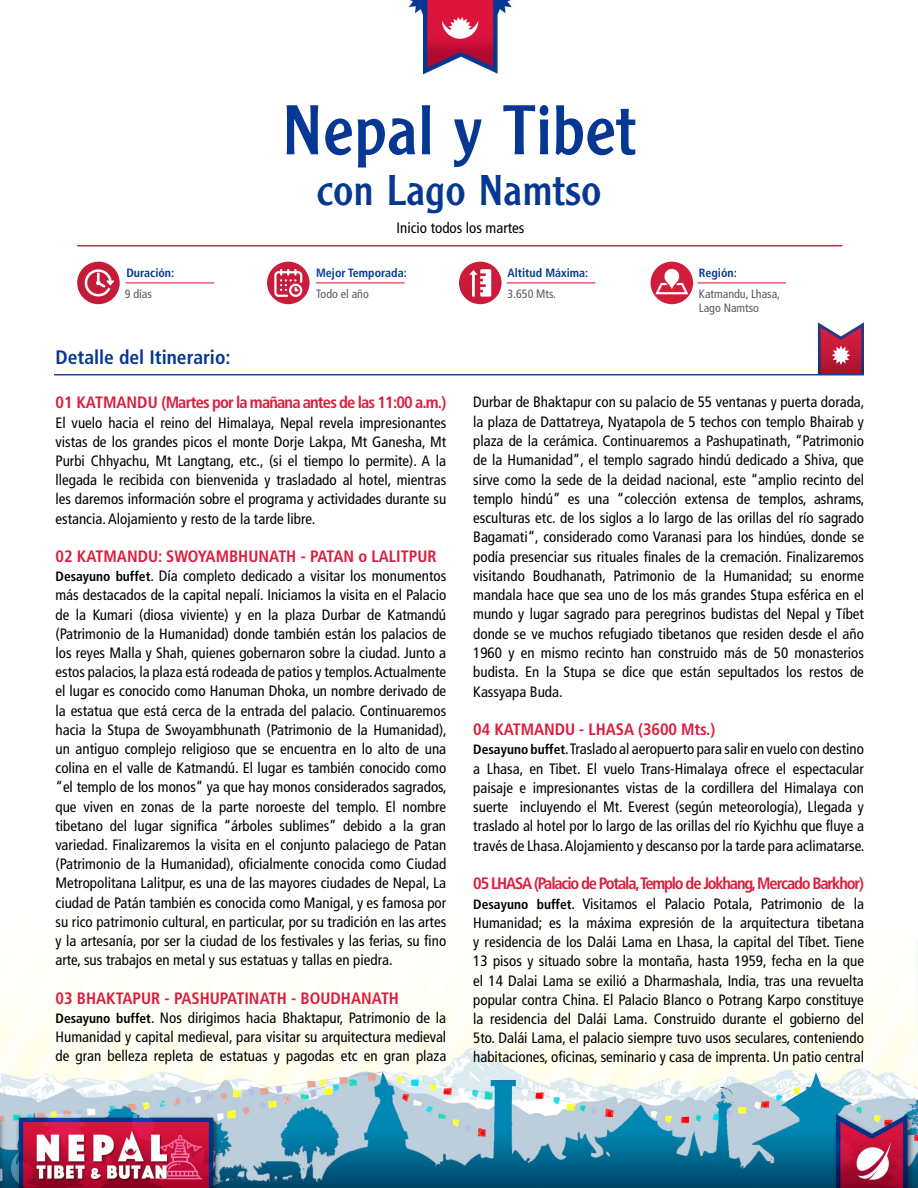
<style>
.page{position:relative;width:918px;height:1188px;background:#fff}
.page>*{position:absolute;margin:0;border:0;box-sizing:border-box;transform-origin:0 0}
.t1{font:73.5px "Clearface Gothic DTC";color:#063893}
.t2{font:45px "Clearface Gothic DTC";color:#063893}
.t3{font:700 condensed 19.5px "Frutiger";color:#063893}
.t4{font:700 condensed 16.5px "Frutiger";color:#db1d3d}
.t5{font:700 condensed 16.5px "Frutiger";letter-spacing:-.07em;color:#db1d3d}
.t6{font:700 condensed 16.5px "Frutiger";letter-spacing:-.05em;color:#db1d3d}
.t7{font:700 condensed 16.5px "Frutiger";letter-spacing:-.005em;color:#db1d3d}
.t8{font:condensed 15px/19.2px "Frutiger";color:#000;text-align:justify}
.t9{font:condensed 12px/14.4px "Frutiger";color:#5a5a5a}
.t10{font:700 condensed 12px "Frutiger";color:#063893}
.s1{font-weight:700;font-size:13.5px}
</style>
<div class="page">
<img style="left:0;top:0;width:918px;height:1115px">
<img style="left:0;top:1115px;width:918px;height:73px">
<svg style="left:77px;top:262px;width:43px;height:42px"></svg>
<svg style="left:459px;top:262px;width:43px;height:42px"></svg>
<svg style="left:267px;top:262px;width:43px;height:42px"></svg>
<svg style="left:651px;top:262px;width:42px;height:42px"></svg>
<hr style="left:125px;top:282px;width:89px;height:1px;background:#db1d3d">
<hr style="left:316px;top:282px;width:89px;height:1px;background:#db1d3d">
<hr style="left:507px;top:282px;width:88px;height:1px;background:#db1d3d">
<hr style="left:697px;top:282px;width:89px;height:1px;background:#db1d3d">
<hr style="left:77px;top:245px;width:765px;height:1px;background:#db1d3d">
<svg style="left:818px;top:322px;width:46px;height:52px"></svg>
<hr style="left:54px;top:374px;width:810px;height:1px;background:#25408f">
<h1 class="t1" style="left:282px;top:81px;width:356px">Nepal y Tibet</h1>
<h2 class="t2" style="left:316px;top:160px;width:287px">con Lago Namtso</h2>
<p class="t8" style="left:397px;top:218px;width:130px">Inicio todos los martes</p>
<p class="t10" style="left:126px;top:265px;width:49px">Duración:</p>
<p class="t10" style="left:316px;top:265px;width:92px">Mejor Temporada:</p>
<p class="t10" style="left:508px;top:265px;width:82px">Altitud Máxima:</p>
<p class="t10" style="left:699px;top:265px;width:40px">Región:</p>
<p class="t9" style="left:125px;top:286px;width:29px">9 días</p>
<p class="t9" style="left:316px;top:286px;width:54px">Todo el año</p>
<p class="t9" style="left:508px;top:286px;width:50px">3.650 Mts.</p>
<p class="t9" style="left:699px;top:286px;width:83px">Katmandu, Lhasa,<br>Lago Namtso</p>
<h3 class="t3" style="left:56px;top:345px;width:177px">Detalle del Itinerario:</h3>
<p class="t6" style="left:56px;top:393px;width:392px">01 KATMANDU (Martes por la mañana antes de las 11:00 a.m.)</p>
<p class="t8" style="left:56px;top:413px;width:392px">El vuelo hacia el reino del Himalaya, Nepal revela impresionantes vistas de los grandes picos el monte Dorje Lakpa, Mt Ganesha, Mt Purbi Chhyachu, Mt Langtang, etc., (si el tiempo lo permite). A la llegada le recibida con bienvenida y trasladado al hotel, mientras les daremos información sobre el programa y actividades durante su estancia. Alojamiento y resto de la tarde libre.</p>
<p class="t4" style="left:56px;top:546px;width:383px">02 KATMANDU: SWOYAMBHUNATH - PATAN o LALITPUR</p>
<p class="t8" style="left:56px;top:566px;width:393px"><span class="s1">Desayuno buffet</span>. Día completo dedicado a visitar los monumentos más destacados de la capital nepalí. Iniciamos la visita en el Palacio de la Kumari (diosa viviente) y en la plaza Durbar de Katmandú (Patrimonio de la Humanidad) donde también están los palacios de los reyes Malla y Shah, quienes gobernaron sobre la ciudad. Junto a estos palacios, la plaza está rodeada de patios y templos. Actualmente el lugar es conocido como Hanuman Dhoka, un nombre derivado de la estatua que está cerca de la entrada del palacio. Continuaremos hacia la Stupa de Swoyambhunath (Patrimonio de la Humanidad), un antiguo complejo religioso que se encuentra en lo alto de una colina en el valle de Katmandú. El lugar es también conocido como “el templo de los monos” ya que hay monos considerados sagrados, que viven en zonas de la parte noroeste del templo. El nombre tibetano del lugar significa “árboles sublimes” debido a la gran variedad. Finalizaremos la visita en el conjunto palaciego de Patan (Patrimonio de la Humanidad), oficialmente conocida como Ciudad Metropolitana Lalitpur, es una de las mayores ciudades de Nepal, La ciudad de Patán también es conocida como Manigal, y es famosa por su rico patrimonio cultural, en particular, por su tradición en las artes y la artesanía, por ser la ciudad de los festivales y las ferias, su fino arte, sus trabajos en metal y sus estatuas y tallas en piedra.</p>
<p class="t4" style="left:56px;top:988px;width:345px">03 BHAKTAPUR - PASHUPATINATH - BOUDHANATH</p>
<p class="t8" style="left:56px;top:1008px;width:392px"><span class="s1">Desayuno buffet</span>. Nos dirigimos hacia Bhaktapur, Patrimonio de la Humanidad y capital medieval, para visitar su arquitectura medieval de gran belleza repleta de estatuas y pagodas etc en gran plaza</p>
<p class="t8" style="left:473px;top:393px;width:393px">Durbar de Bhaktapur con su palacio de 55 ventanas y puerta dorada, la plaza de Dattatreya, Nyatapola de 5 techos con templo Bhairab y plaza de la cerámica. Continuaremos a Pashupatinath, “Patrimonio de la Humanidad”, el templo sagrado hindú dedicado a Shiva, que sirve como la sede de la deidad nacional, este “amplio recinto del templo hindú” es una “colección extensa de templos, ashrams, esculturas etc. de los siglos a lo largo de las orillas del río sagrado Bagamati“, considerado como Varanasi para los hindúes, donde se podía presenciar sus rituales finales de la cremación. Finalizaremos visitando Boudhanath, Patrimonio de la Humanidad; su enorme mandala hace que sea uno de los más grandes Stupa esférica en el mundo y lugar sagrado para peregrinos budistas del Nepal y Tíbet donde se ve muchos refugiado tibetanos que residen desde el año 1960 y en mismo recinto han construido más de 50 monasterios budista. En la Stupa se dice que están sepultados los restos de Kassyapa Buda.</p>
<p class="t7" style="left:473px;top:720px;width:244px">04 KATMANDU - LHASA (3600 Mts.)</p>
<p class="t8" style="left:473px;top:740px;width:393px"><span class="s1">Desayuno buffet</span>. Traslado al aeropuerto para salir en vuelo con destino a Lhasa, en Tibet. El vuelo Trans-Himalaya ofrece el espectacular paisaje e impresionantes vistas de la cordillera del Himalaya con suerte incluyendo el Mt. Everest (según meteorología), Llegada y traslado al hotel por lo largo de las orillas del río Kyichhu que fluye a través de Lhasa. Alojamiento y descanso por la tarde para aclimatarse.</p>
<p class="t5" style="left:473px;top:874px;width:392px">05 LHASA (Palacio de Potala,Templo de Jokhang, Mercado Barkhor)</p>
<p class="t8" style="left:473px;top:894px;width:392px"><span class="s1">Desayuno buffet</span>. Visitamos el Palacio Potala, Patrimonio de la Humanidad; es la máxima expresión de la arquitectura tibetana y residencia de los Dalái Lama en Lhasa, la capital del Tíbet. Tiene 13 pisos y situado sobre la montaña, hasta 1959, fecha en la que el 14 Dalai Lama se exilió a Dharmashala, India, tras una revuelta popular contra China. El Palacio Blanco o Potrang Karpo constituye la residencia del Dalái Lama. Construido durante el gobierno del 5to. Dalái Lama, el palacio siempre tuvo usos seculares, conteniendo habitaciones, oficinas, seminario y casa de imprenta. Un patio central</p>
</div>
